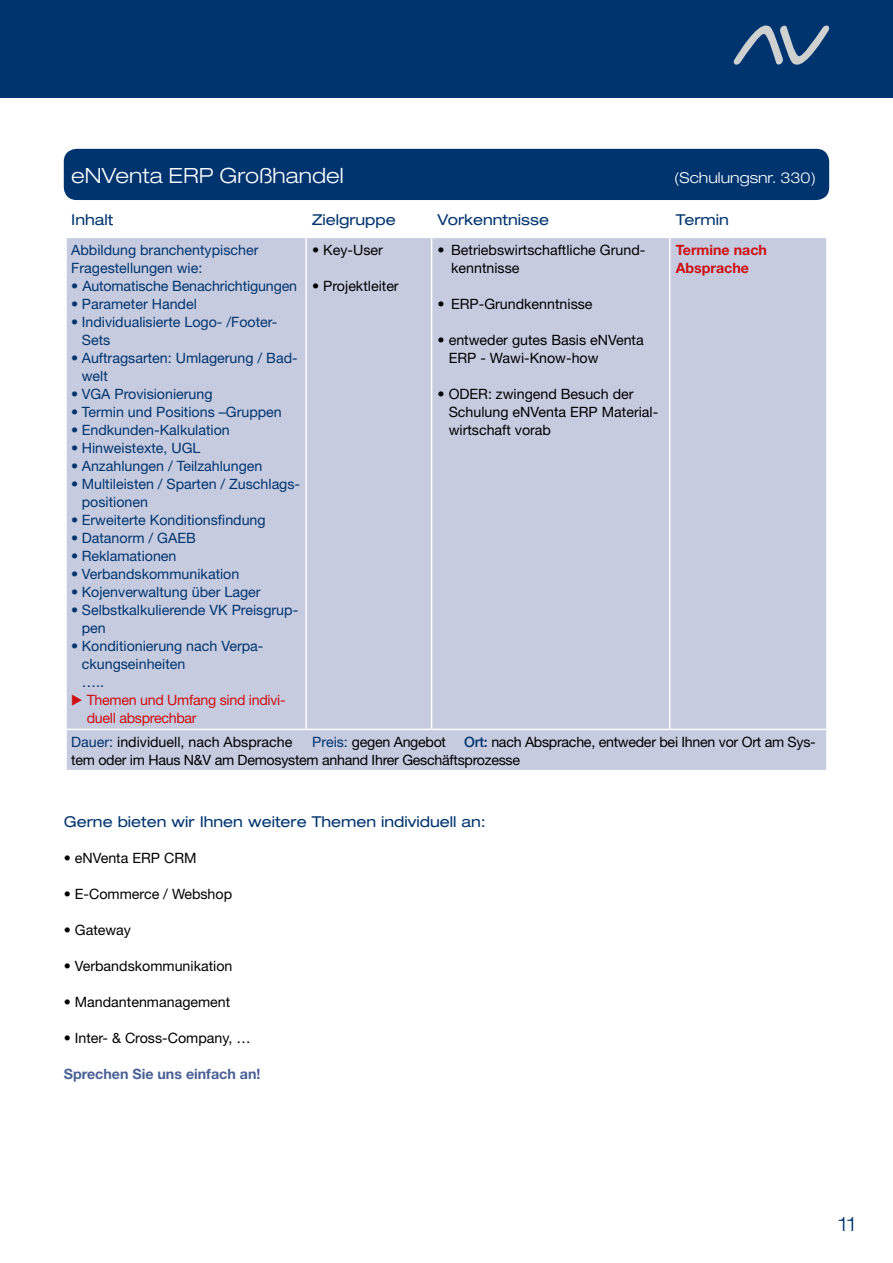
<style>
.page{position:relative;width:893px;height:1263px;background:#fff}
.page>*{position:absolute;margin:0;border:0;box-sizing:border-box;transform-origin:0 0}
.t1{font:300 expanded 21px "Helvetica Neue";letter-spacing:.005em;color:#fff}
.t2{font:300 expanded 19.5px "Helvetica Neue";color:#00346f}
.t3{font:expanded 15px "Helvetica Neue";color:#00346f}
.t4{font:300 expanded 15px "Helvetica Neue";letter-spacing:.005em;color:#fff}
.t5{font:14.25px/18px "Helvetica Neue";color:#00346f}
.t6{font:14.25px/18px "Helvetica Neue";color:#000}
.t7{font:14.25px/18px "Helvetica Neue";letter-spacing:-.02em;color:#000}
.t8{font:14.25px/18px "Helvetica Neue";letter-spacing:-.02em;color:#cd1013}
.t9{font:700 14.25px "Helvetica Neue";color:#496195}
.t10{font:700 14.25px/18px "Helvetica Neue";color:#cd1013}
.s1{font-weight:500;color:#00346f}
.s2{color:#00346f}
</style>
<div class="page">
<div style="left:0;top:0;width:893px;height:98px;background:#00346f"></div>
<svg style="left:734px;top:26px;width:95px;height:39px"></svg>
<div style="left:64px;top:149px;width:765px;height:51px;background:#00346f;border-radius:13px"></div>
<div style="left:67px;top:238px;width:759px;height:532px;background:#c6cbe0"></div>
<hr style="left:305px;top:238px;width:2px;height:491px;background:#fff">
<hr style="left:431px;top:238px;width:1px;height:491px;background:#fff">
<hr style="left:669px;top:238px;width:1px;height:491px;background:#fff">
<hr style="left:67px;top:729px;width:239px;height:1px;background:#fff">
<hr style="left:306px;top:729px;width:126px;height:1px;background:#fff">
<hr style="left:432px;top:729px;width:238px;height:1px;background:#fff">
<hr style="left:670px;top:729px;width:156px;height:1px;background:#fff">
<svg style="left:72px;top:695px;width:10px;height:11px"></svg>
<h1 class="t1" style="left:71px;top:163px;width:274px">eNVenta ERP Großhandel</h1>
<p class="t4" style="left:674px;top:168px;width:143px">(Schulungsnr. 330)</p>
<p class="t3" style="left:71px;top:210px;width:44px">Inhalt</p>
<p class="t3" style="left:312px;top:210px;width:85px">Zielgruppe</p>
<p class="t3" style="left:438px;top:210px;width:113px">Vorkenntnisse</p>
<p class="t3" style="left:676px;top:210px;width:55px">Termin</p>
<p class="t5" style="left:71px;top:241px;width:189px">Abbildung branchentypischer<br>Fragestellungen wie:</p>
<p class="t5" style="left:71px;top:277px;width:227px">• Automatische Benachrichtigungen</p>
<p class="t5" style="left:71px;top:295px;width:127px">• Parameter Handel</p>
<p class="t5" style="left:82px;top:313px;width:197px;text-indent:-11px">• Individualisierte Logo- /Footer-<br>Sets</p>
<p class="t5" style="left:82px;top:349px;width:217px;text-indent:-11px">• Auftragsarten: Umlagerung / Bad&shy;welt</p>
<p class="t5" style="left:71px;top:385px;width:143px">• VGA Provisionierung</p>
<p class="t5" style="left:71px;top:403px;width:212px">• Termin und Positions –Gruppen</p>
<p class="t5" style="left:71px;top:421px;width:160px">• Endkunden-Kalkulation</p>
<p class="t5" style="left:71px;top:439px;width:131px">• Hinweistexte, UGL</p>
<p class="t5" style="left:71px;top:457px;width:193px">• Anzahlungen / Teilzahlungen</p>
<p class="t5" style="left:82px;top:475px;width:220px;text-indent:-11px">• Multileisten / Sparten / Zuschlags&shy;positionen</p>
<p class="t5" style="left:71px;top:511px;width:196px">• Erweiterte Konditionsfindung</p>
<p class="t5" style="left:71px;top:529px;width:126px">• Datanorm / GAEB</p>
<p class="t5" style="left:71px;top:547px;width:107px">• Reklamationen</p>
<p class="t5" style="left:71px;top:565px;width:170px">• Verbandskommunikation</p>
<p class="t5" style="left:71px;top:583px;width:191px">• Kojenverwaltung über Lager</p>
<p class="t5" style="left:82px;top:601px;width:218px;text-indent:-11px">• Selbstkalkulierende VK Preisgrup&shy;pen</p>
<p class="t5" style="left:82px;top:637px;width:183px;text-indent:-11px">• Konditionierung nach Verpa&shy;ckungseinheiten<br>…..</p>
<p class="t8" style="left:87px;top:691px;width:200px">Themen und Umfang sind indivi&shy;duell absprechbar</p>
<p class="t6" style="left:451px;top:241px;width:196px;text-indent:-13px">• Betriebswirtschaftliche Grund&shy;kenntnisse</p>
<p class="t6" style="left:438px;top:295px;width:156px">• ERP-Grundkenntnisse</p>
<p class="t6" style="left:449px;top:331px;width:197px;text-indent:-11px">• entweder gutes Basis eNVenta<br>ERP - Wawi-Know-how</p>
<p class="t6" style="left:449px;top:385px;width:211px;text-indent:-11px">• ODER: zwingend Besuch der<br>Schulung eNVenta ERP Material&shy;wirtschaft vorab</p>
<p class="t10" style="left:676px;top:241px;width:93px">Termine nach<br>Absprache</p>
<p class="t6" style="left:312px;top:241px;width:72px">• Key-User</p>
<p class="t6" style="left:312px;top:277px;width:88px">• Projektleiter</p>
<p class="t7" style="left:71px;top:732px;width:746px;text-indent:393px"><span class="s1">Ort:</span> nach Absprache, entweder bei Ihnen vor Ort am Sys&shy;tem oder im Haus N&amp;V am Demosystem anhand Ihrer Geschäftsprozesse</p>
<p class="t6" style="left:71px;top:732px;width:223px"><span class="s2">Dauer:</span> individuell, nach Absprache</p>
<p class="t7" style="left:312px;top:732px;width:135px"><span class="s2">Preis:</span> gegen Angebot</p>
<p class="t3" style="left:64px;top:813px;width:424px">Gerne bieten wir Ihnen weitere Themen individuell an:</p>
<p class="t6" style="left:64px;top:849px;width:134px">• eNVenta ERP CRM</p>
<p class="t6" style="left:64px;top:885px;width:170px">• E-Commerce / Webshop</p>
<p class="t6" style="left:64px;top:921px;width:69px">• Gateway</p>
<p class="t6" style="left:64px;top:957px;width:170px">• Verbandskommunikation</p>
<p class="t6" style="left:64px;top:993px;width:168px">• Mandantenmanagement</p>
<p class="t6" style="left:64px;top:1029px;width:188px">• Inter- &amp; Cross-Company, …</p>
<p class="t9" style="left:64px;top:1065px;width:198px">Sprechen Sie uns einfach an!</p>
<h2 class="t2" style="left:838px;top:1212px;width:19px">11</h2>
</div>
